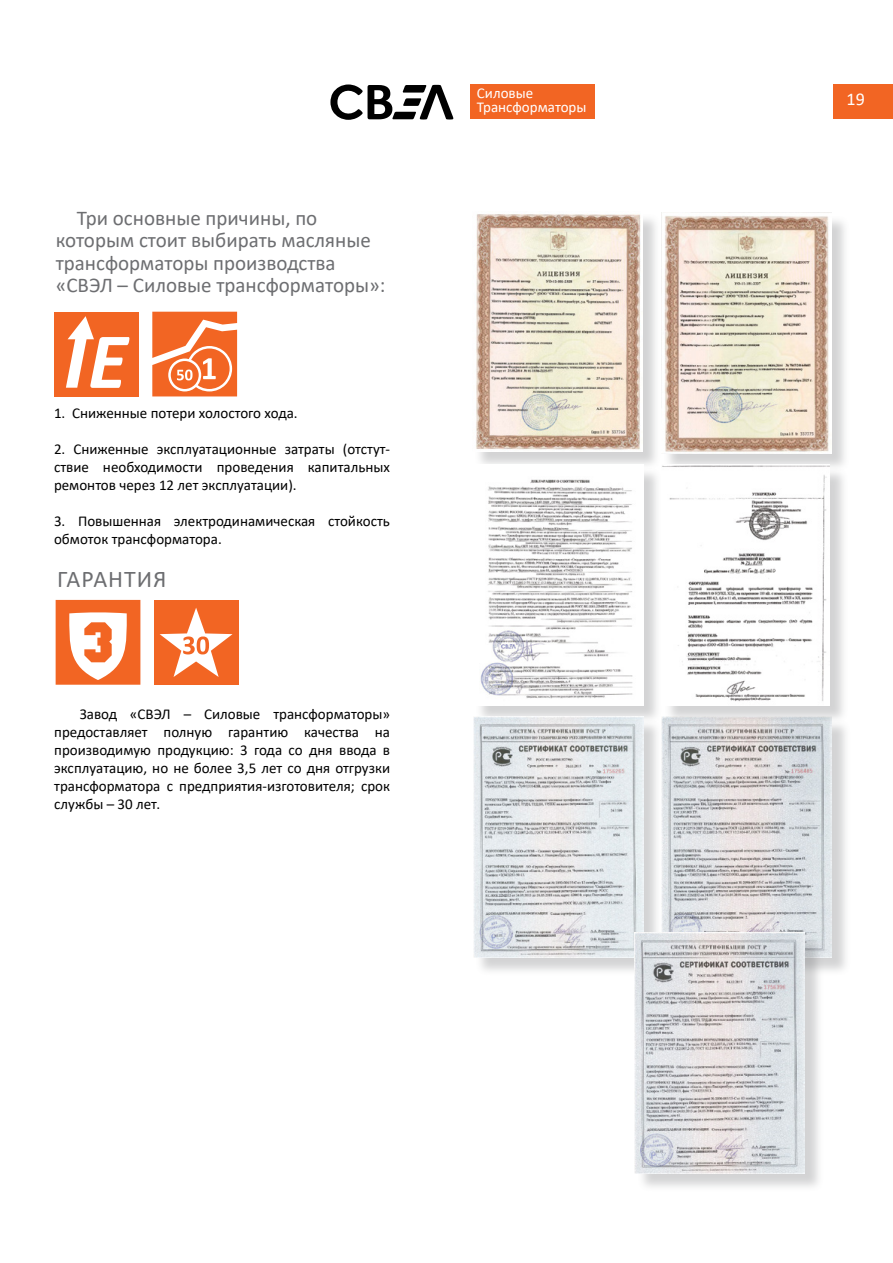
<style>
.page{position:relative;width:893px;height:1263px;background:#fff}
.page>*{position:absolute;margin:0;border:0;box-sizing:border-box;transform-origin:0 0}
.t1{font:24px "Calibri";letter-spacing:.04em;color:#6d6e71}
.t2{font:21px/22.5px "Calibri";color:#6d6e71}
.t3{font:18px "Calibri";color:#fff}
.t4{font:15px/18px "Calibri";color:#000;text-align:justify}
.t5{font:15px/13.5px "Calibri";color:#fff}
</style>
<div class="page">
<svg style="left:330px;top:84px;width:123px;height:36px"></svg>
<div style="left:470px;top:84px;width:125px;height:35px;background:#f26523"></div>
<div style="left:833px;top:84px;width:60px;height:34px;background:#f26523"></div>
<div style="left:474px;top:213px;width:188px;height:257px;background:#6d6e71;opacity:.3"></div>
<img style="left:474px;top:213px;width:168px;height:239px">
<div style="left:475px;top:467px;width:187px;height:257px;background:#6d6e71;opacity:.3"></div>
<img style="left:474px;top:465px;width:169px;height:240px">
<div style="left:475px;top:719px;width:188px;height:257px;background:#6d6e71;opacity:.3"></div>
<img style="left:473px;top:717px;width:170px;height:240px">
<div style="left:664px;top:719px;width:187px;height:257px;background:#6d6e71;opacity:.3"></div>
<img style="left:662px;top:717px;width:170px;height:240px">
<div style="left:663px;top:214px;width:187px;height:258px;background:#6d6e71;opacity:.3"></div>
<img style="left:661px;top:213px;width:170px;height:240px">
<div style="left:664px;top:467px;width:185px;height:257px;background:#6d6e71;opacity:.3"></div>
<img style="left:662px;top:465px;width:167px;height:240px">
<div style="left:636px;top:934px;width:188px;height:258px;background:#6d6e71;opacity:.3"></div>
<img style="left:635px;top:932px;width:170px;height:241px">
<div style="left:55px;top:312px;width:84px;height:84px;background:#f26523"></div>
<svg style="left:66px;top:316px;width:63px;height:72px"></svg>
<svg style="left:56px;top:600px;width:84px;height:85px"></svg>
<svg style="left:152px;top:312px;width:85px;height:84px"></svg>
<div style="left:154px;top:600px;width:84px;height:85px;background:#f26523"></div>
<svg style="left:160px;top:608px;width:73px;height:69px"></svg>
<h2 class="t2" style="left:56px;top:206px;width:331px;text-indent:21px">Три основные причины, по которым стоит выбирать масляные трансформаторы производства «СВЭЛ – Силовые трансформаторы»:</h2>
<p class="t4" style="left:54px;top:404px;width:245px">1. Сниженные потери холостого хода.</p>
<p class="t4" style="left:54px;top:440px;width:337px">2. Сниженные эксплуатационные затраты (отстут&shy;ствие необходимости проведения капитальных ремонтов через 12 лет эксплуатации).</p>
<p class="t4" style="left:54px;top:512px;width:337px">3. Повышенная электродинамическая стойкость обмоток трансформатора.</p>
<h1 class="t1" style="left:57px;top:562px;width:111px">ГАРАНТИЯ</h1>
<p class="t4" style="left:54px;top:704px;width:337px;text-indent:26px">Завод «СВЭЛ – Силовые трансформаторы» предоставляет полную гарантию качества на производимую продукцию: 3 года со дня ввода в эксплуатацию, но не более 3,5 лет со дня отгрузки трансформатора с предприятия-изготовителя; срок службы – 30 лет.</p>
<p class="t5" style="left:477px;top:86px;width:111px">Cиловые<br>Трансформаторы</p>
<p class="t3" style="left:846px;top:86px;width:20px">19</p>
</div>
